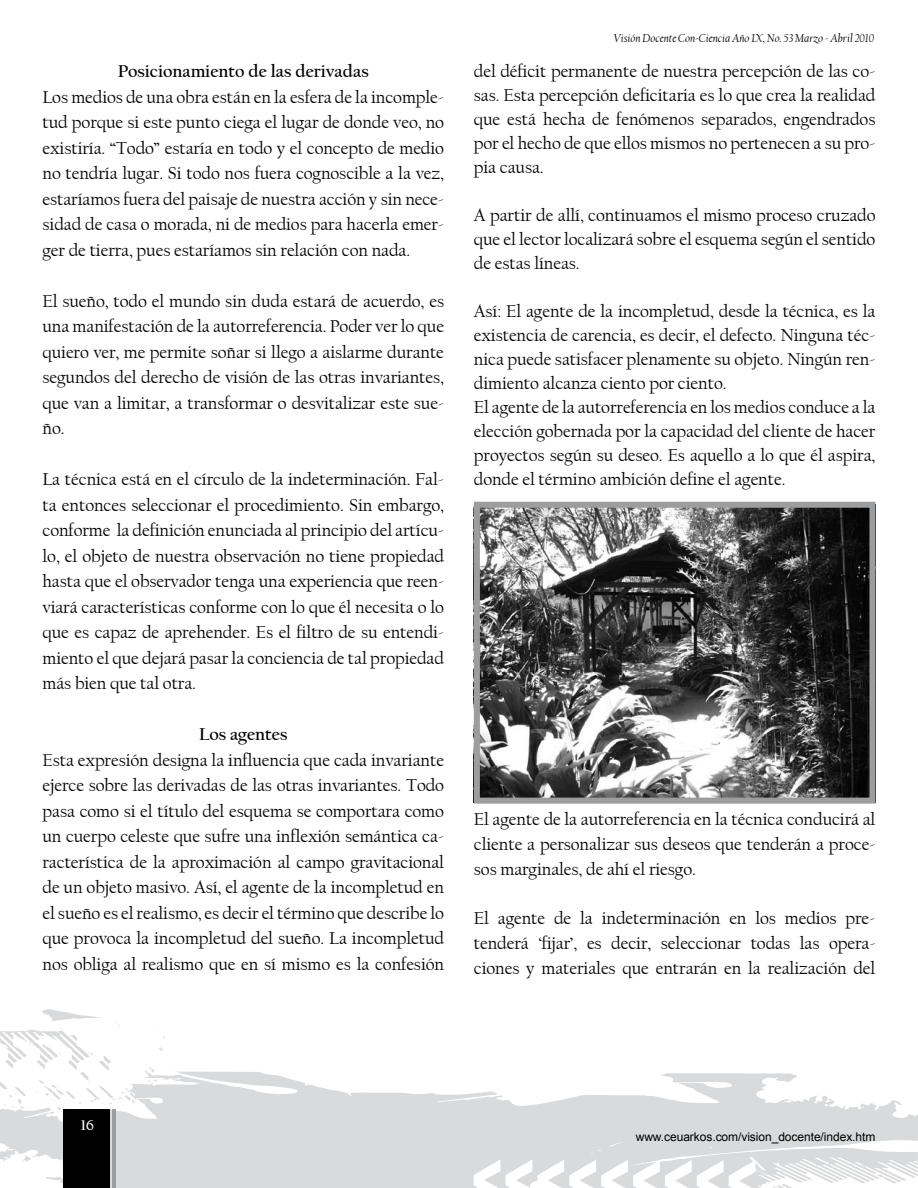
<style>
.page{position:relative;width:918px;height:1188px;background:#fff}
.page>*{position:absolute;margin:0;border:0;box-sizing:border-box;transform-origin:0 0}
.t1{font:18px/25.5px "Californian FB";letter-spacing:-.005em;color:#000;text-align:justify}
.t2{font:700 18px "Californian FB";letter-spacing:-.005em;color:#000}
.t3{font:700 15px "Californian FB";color:#fff}
.t4{font:italic 12px "Californian FB";letter-spacing:-.005em;color:#000}
.t5{font:12px "Arial";letter-spacing:-.005em;color:#000}
</style>
<div class="page">
<svg style="left:0;top:1072px;width:917px;height:116px;fill:#d9dadb"></svg>
<svg style="left:474px;top:1135px;width:292px;height:53px"></svg>
<svg style="left:0;top:1009px;width:166px;height:105px"></svg>
<div style="left:64px;top:1110px;width:46px;height:78px;background:#000"></div>
<hr style="left:113px;top:1110px;width:3px;height:78px;background:#9c9d9f">
<svg style="left:917px;top:1114px;width:1px;height:62px"></svg>
<img style="left:481px;top:509px;width:387px;height:288px">
<div style="left:474px;top:502px;width:401px;height:302px;border:6px solid #9c9d9f"></div>
<p class="t2" style="left:118px;top:61px;width:253px">Posicionamiento de las derivadas</p>
<p class="t1" style="left:43px;top:84px;width:403px">Los medios de una obra están en la esfera de la incomple&shy;tud porque si este punto ciega el lugar de donde veo, no existiría. “Todo” estaría en todo y el concepto de medio no tendría lugar. Si todo nos fuera cognoscible a la vez, estaríamos fuera del paisaje de nuestra acción y sin nece&shy;sidad de casa o morada, ni de medios para hacerla emer&shy;ger de tierra, pues estaríamos sin relación con nada.</p>
<p class="t1" style="left:43px;top:288px;width:403px">El sueño, todo el mundo sin duda estará de acuerdo, es una manifestación de la autorreferencia. Poder ver lo que quiero ver, me permite soñar si llego a aislarme durante segundos del derecho de visión de las otras invariantes, que van a limitar, a transformar o desvitalizar este sue&shy;ño.</p>
<p class="t1" style="left:43px;top:467px;width:403px">La técnica está en el círculo de la indeterminación. Fal&shy;ta entonces seleccionar el procedimiento. Sin embargo, conforme la definición enunciada al principio del artícu&shy;lo, el objeto de nuestra observación no tiene propiedad hasta que el observador tenga una experiencia que reen&shy;viará características conforme con lo que él necesita o lo que es capaz de aprehender. Es el filtro de su entendi&shy;miento el que dejará pasar la conciencia de tal propiedad más bien que tal otra.</p>
<p class="t2" style="left:199px;top:724px;width:90px">Los agentes</p>
<p class="t1" style="left:43px;top:747px;width:403px">Esta expresión designa la influencia que cada invariante ejerce sobre las derivadas de las otras invariantes. Todo pasa como si el título del esquema se comportara como un cuerpo celeste que sufre una inflexión semántica ca&shy;racterística de la aproximación al campo gravitacional de un objeto masivo. Así, el agente de la incompletud en el sueño es el realismo, es decir el término que describe lo que provoca la incompletud del sueño. La incompletud nos obliga al realismo que en sí mismo es la confesión</p>
<p class="t4" style="left:614px;top:31px;width:262px">Visión Docente Con-Ciencia Año IX, No. 53 Marzo - Abril 2010</p>
<p class="t1" style="left:474px;top:60px;width:403px;line-height:24px">del déficit permanente de nuestra percepción de las co&shy;sas. Esta percepción deficitaria es lo que crea la realidad que está hecha de fenómenos separados, engendrados por el hecho de que ellos mismos no pertenecen a su pro&shy;pia causa.</p>
<p class="t1" style="left:474px;top:204px;width:403px;line-height:24px">A partir de allí, continuamos el mismo proceso cruzado que el lector localizará sobre el esquema según el sentido de estas líneas.</p>
<p class="t1" style="left:474px;top:300px;width:403px;line-height:24px;text-align:left">Así: El agente de la incompletud, desde la técnica, es la existencia de carencia, es decir, el defecto. Ninguna téc&shy;nica puede satisfacer plenamente su objeto. Ningún ren&shy;dimiento alcanza ciento por ciento.<br>El agente de la autorreferencia en los medios conduce a la elección gobernada por la capacidad del cliente de hacer proyectos según su deseo. Es aquello a lo que él aspira, donde el término ambición define el agente.</p>
<p class="t1" style="left:474px;top:807px;width:403px;line-height:24.8px">El agente de la autorreferencia en la técnica conducirá al cliente a personalizar sus deseos que tenderán a proce&shy;sos marginales, de ahí el riesgo.</p>
<p class="t1" style="left:474px;top:906px;width:403px;line-height:24.8px">El agente de la indeterminación en los medios pre&shy;tenderá ‘fijar’, es decir, seleccionar todas las opera&shy;ciones y materiales que entrarán en la realización del</p>
<p class="t3" style="left:81px;top:1117px;width:14px">16</p>
<p class="t5" style="left:636px;top:1129px;width:241px">www.ceuarkos.com/vision_docente/index.htm</p>
</div>
